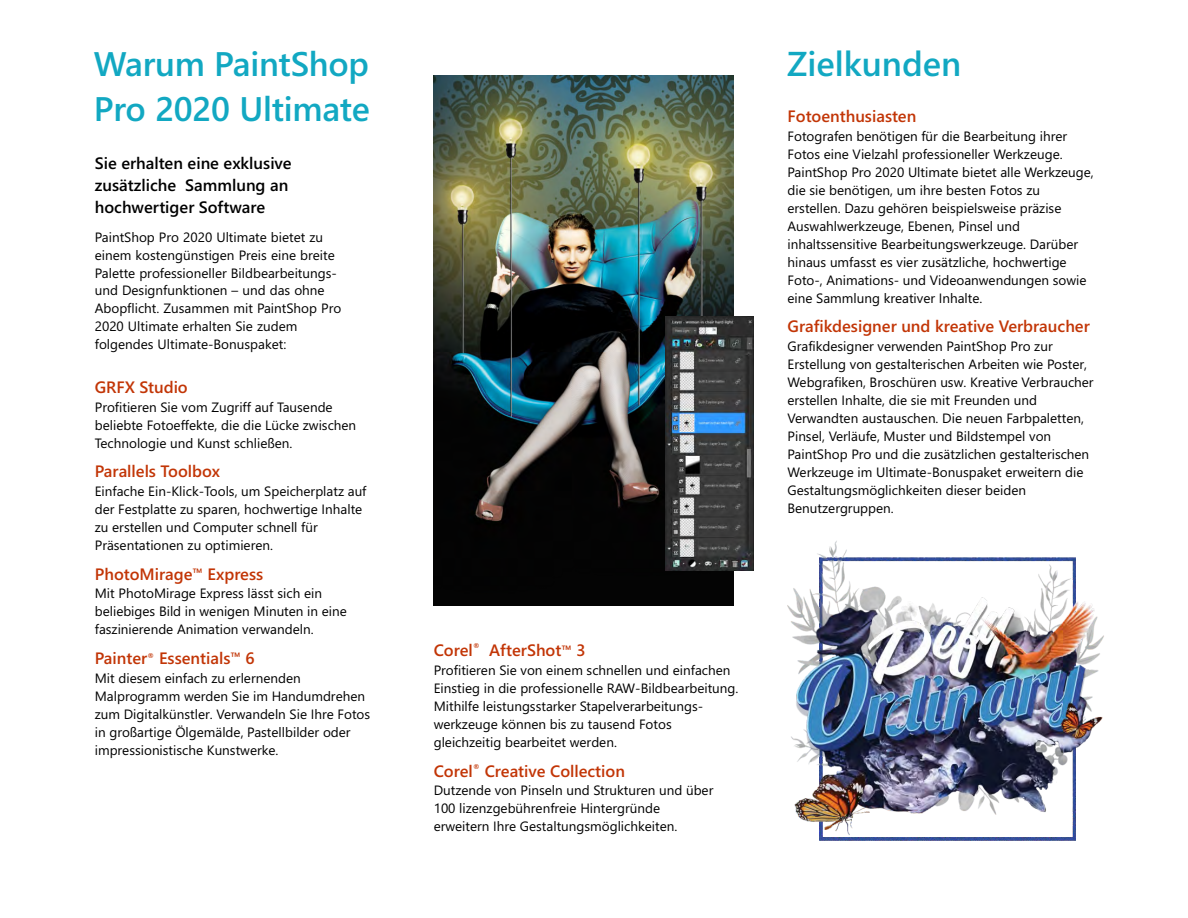
<style>
.page{position:relative;width:1188px;height:918px;background:#fff}
.page>*{position:absolute;margin:0;border:0;box-sizing:border-box;transform-origin:0 0}
.t1{font:600 34.5px "Segoe UI";color:#12a8c2}
.t2{font:600 34.05px/45.3px "Segoe UI";letter-spacing:-.01em;color:#12a8c2}
.t3{font:600 16.5px "Segoe UI";color:#c23506}
.t4{font:600 16.5px/21.9px "Segoe UI";color:#000}
.t5{font:13.5px/18px "Segoe UI";color:#000}
.t6{font:600 13.5px "Segoe UI";color:#c23506}
.t7{font:600 8.25px "Segoe UI";color:#c23506}
</style>
<div class="page">
<img style="left:787px;top:541px;width:317px;height:300px">
<img style="left:434px;top:75px;width:300px;height:530px">
<img style="left:665px;top:316px;width:88px;height:254px">
<h2 class="t2" style="left:94px;top:45px;width:277px">Warum PaintShop<br>Pro 2020 Ultimate</h2>
<p class="t4" style="left:95px;top:153px;width:198px">Sie erhalten eine exklusive zusätzliche Sammlung an hochwertiger Software</p>
<p class="t5" style="left:95px;top:229px;width:248px">PaintShop Pro 2020 Ultimate bietet zu einem kostengünstigen Preis eine breite Palette professioneller Bildbearbeitungs&shy;und Designfunktionen – und das ohne Abopflicht. Zusammen mit PaintShop Pro 2020 Ultimate erhalten Sie zudem folgendes Ultimate-Bonuspaket:</p>
<p class="t3" style="left:95px;top:381px;width:95px">GRFX Studio</p>
<p class="t5" style="left:95px;top:399px;width:263px">Profitieren Sie vom Zugriff auf Tausende beliebte Fotoeffekte, die die Lücke zwischen<br>Technologie und Kunst schließen.</p>
<p class="t3" style="left:95px;top:465px;width:127px">Parallels Toolbox</p>
<p class="t5" style="left:95px;top:484px;width:273px">Einfache Ein-Klick-Tools, um Speicherplatz auf der Festplatte zu sparen, hochwertige Inhalte zu erstellen und Computer schnell für Präsentationen zu optimieren.</p>
<p class="t3" style="left:95px;top:568px;width:170px">PhotoMirage Express</p>
<p class="t6" style="left:193px;top:568px;width:12px">™</p>
<p class="t5" style="left:95px;top:586px;width:254px">Mit PhotoMirage Express lässt sich ein beliebiges Bild in wenigen Minuten in eine faszinierende Animation verwandeln.</p>
<p class="t3" style="left:95px;top:652px;width:161px">Painter Essentials 6</p>
<p class="t7" style="left:147px;top:653px;width:9px">®</p>
<p class="t6" style="left:231px;top:653px;width:12px">™</p>
<p class="t5" style="left:95px;top:670px;width:277px">Mit diesem einfach zu erlernenden Malprogramm werden Sie im Handumdrehen zum Digitalkünstler. Verwandeln Sie Ihre Fotos in großartige Ölgemälde, Pastellbilder oder impressionistische Kunstwerke.</p>
<h1 class="t1" style="left:787px;top:51px;width:176px">Zielkunden</h1>
<p class="t3" style="left:788px;top:110px;width:130px">Fotoenthusiasten</p>
<p class="t5" style="left:788px;top:128px;width:308px">Fotografen benötigen für die Bearbeitung ihrer Fotos eine Vielzahl professioneller Werkzeuge.<br>PaintShop Pro 2020 Ultimate bietet alle Werkzeuge, die sie benötigen, um ihre besten Fotos zu erstellen. Dazu gehören beispielsweise präzise Auswahlwerkzeuge, Ebenen, Pinsel und inhaltssensitive Bearbeitungswerkzeuge. Darüber hinaus umfasst es vier zusätzliche, hochwertige Foto-, Animations- und Videoanwendungen sowie eine Sammlung kreativer Inhalte.</p>
<p class="t3" style="left:788px;top:320px;width:304px">Grafikdesigner und kreative Verbraucher</p>
<p class="t5" style="left:788px;top:338px;width:308px">Grafikdesigner verwenden PaintShop Pro zur Erstellung von gestalterischen Arbeiten wie Poster, Webgrafiken, Broschüren usw. Kreative Verbraucher erstellen Inhalte, die sie mit Freunden und Verwandten austauschen. Die neuen Farbpaletten, Pinsel, Verläufe, Muster und Bildstempel von PaintShop Pro und die zusätzlichen gestalterischen Werkzeuge im Ultimate-Bonuspaket erweitern die Gestaltungsmöglichkeiten dieser beiden Benutzergruppen.</p>
<p class="t7" style="left:473px;top:643px;width:9px">®</p>
<p class="t3" style="left:434px;top:644px;width:153px">Corel AfterShot 3</p>
<p class="t6" style="left:561px;top:645px;width:12px">™</p>
<p class="t5" style="left:434px;top:663px;width:306px">Profitieren Sie von einem schnellen und einfachen Einstieg in die professionelle RAW-Bildbearbeitung.<br>Mithilfe leistungsstarker Stapelverarbeitungs&shy;werkzeuge können bis zu tausend Fotos gleichzeitig bearbeitet werden.</p>
<p class="t7" style="left:473px;top:764px;width:9px">®</p>
<p class="t3" style="left:434px;top:765px;width:193px">Corel Creative Collection</p>
<p class="t5" style="left:434px;top:783px;width:281px">Dutzende von Pinseln und Strukturen und über<br>100 lizenzgebührenfreie Hintergründe erweitern Ihre Gestaltungsmöglichkeiten.</p>
</div>
